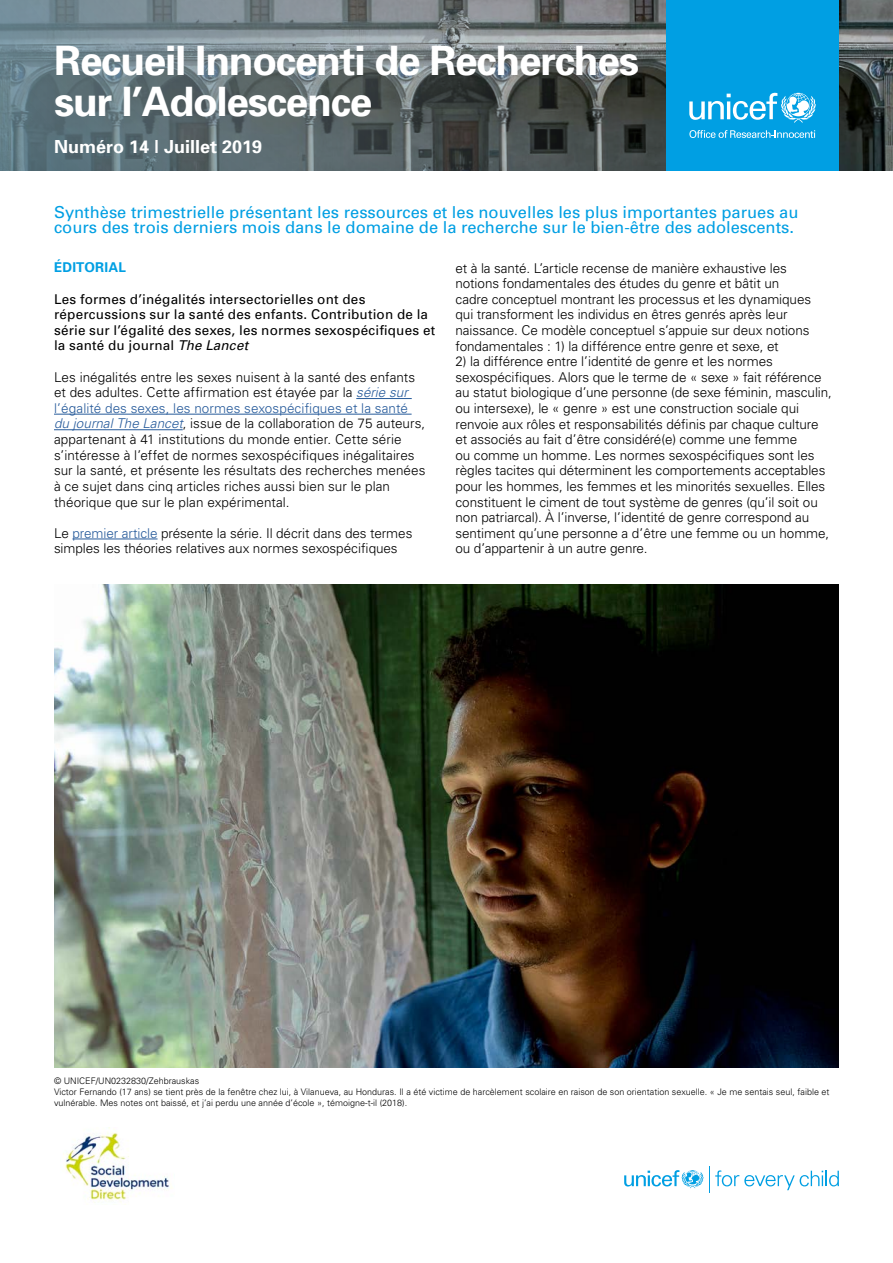
<style>
.page{position:relative;width:893px;height:1263px;background:#fff}
.page>*{position:absolute;margin:0;border:0;box-sizing:border-box;transform-origin:0 0}
.t1{font:700 40.5px/40.5px "Univers";letter-spacing:-.03em;color:#fff}
.t2{font:700 18px "Univers";color:#fff}
.t3{font:16.5px/15.6px "Univers";color:#009fe3}
.t4{font:300 13.5px/15.6px "Univers";letter-spacing:-.005em;color:#000}
.t5{font:13.5px/15.6px "Univers";letter-spacing:.015em;color:#000}
.t6{font:700 13.5px "Univers";letter-spacing:.015em;color:#009fe3}
.t7{font:300 9px/10.8px "Univers";color:#000}
.s1{font-style:italic}
.s2{font-style:italic;color:#275b9b}
.s3{color:#275b9b}
</style>
<div class="page">
<img style="left:63px;top:1128px;width:109px;height:75px">
<img style="left:0;top:0;width:893px;height:170px">
<hr style="left:356px;top:398px;width:56px;height:1px;background:#275b9b">
<hr style="left:54px;top:414px;width:358px;height:1px;background:#275b9b">
<hr style="left:54px;top:429px;width:129px;height:1px;background:#275b9b">
<hr style="left:72px;top:539px;width:86px;height:1px;background:#275b9b">
<img style="left:54px;top:584px;width:785px;height:484px">
<div style="left:666px;top:0;width:173px;height:170px;background:#009fe3"></div>
<svg style="left:689px;top:130px;width:126px;height:8px"></svg>
<svg style="left:689px;top:93px;width:127px;height:30px"></svg>
<svg style="left:624px;top:1170px;width:79px;height:18px"></svg>
<svg style="left:709px;top:1166px;width:130px;height:27px"></svg>
<h1 class="t1" style="left:54px;top:39px;width:586px">Recueil Innocenti de Recherches sur l’Adolescence</h1>
<h2 class="t2" style="left:54px;top:135px;width:210px">Numéro 14 | Juillet 2019</h2>
<p class="t3" style="left:54px;top:204px;width:746px">Synthèse trimestrielle présentant les ressources et les nouvelles les plus importantes parues au cours des trois derniers mois dans le domaine de la recherche sur le bien-être des adolescents.</p>
<p class="t6" style="left:54px;top:259px;width:73px">ÉDITORIAL</p>
<p class="t5" style="left:54px;top:291px;width:383px">Les formes d’inégalités intersectorielles ont des répercussions sur la santé des enfants. Contribution de la série sur l’égalité des sexes, les normes sexospécifiques et la santé du journal <span class="s1">The Lancet</span></p>
<p class="t4" style="left:54px;top:369px;width:373px">Les inégalités entre les sexes nuisent à la santé des enfants et des adultes. Cette affirmation est étayée par la <span class="s2">série sur </span><span class="s3">l’égalité des sexes, les normes sexospécifiques et la santé </span><span class="s2">du journal The Lancet</span>, issue de la collaboration de 75 auteurs, appartenant à 41 institutions du monde entier. Cette série s’intéresse à l’effet de normes sexospécifiques inégalitaires sur la santé, et présente les résultats des recherches menées à ce sujet dans cinq articles riches aussi bien sur le plan théorique que sur le plan expérimental.</p>
<p class="t4" style="left:54px;top:525px;width:360px">Le <span class="s3">premier article</span> présente la série. Il décrit dans des termes simples les théories relatives aux normes sexospécifiques</p>
<p class="t4" style="left:455px;top:260px;width:357px">et à la santé. L’article recense de manière exhaustive les notions fondamentales des études du genre et bâtit un cadre conceptuel montrant les processus et les dynamiques qui transforment les individus en êtres genrés après leur naissance. Ce modèle conceptuel s’appuie sur deux notions fondamentales : 1) la différence entre genre et sexe, et</p>
<p class="t4" style="left:455px;top:353px;width:378px">2) la différence entre l’identité de genre et les normes sexospécifiques. Alors que le terme de « sexe » fait référence au statut biologique d’une personne (de sexe féminin, masculin, ou intersexe), le « genre » est une construction sociale qui renvoie aux rôles et responsabilités définis par chaque culture et associés au fait d’être considéré(e) comme une femme<br>ou comme un homme. Les normes sexospécifiques sont les règles tacites qui déterminent les comportements acceptables pour les hommes, les femmes et les minorités sexuelles. Elles constituent le ciment de tout système de genres (qu’il soit ou non patriarcal). À l’inverse, l’identité de genre correspond au sentiment qu’une personne a d’être une femme ou un homme, ou d’appartenir à un autre genre.</p>
<p class="t7" style="left:54px;top:1075px;width:777px">© UNICEF/UN0232830/Zehbrauskas<br>Victor Fernando (17 ans) se tient près de la fenêtre chez lui, à Vilanueva, au Honduras. Il a été victime de harcèlement scolaire en raison de son orientation sexuelle. « Je me sentais seul, faible et vulnérable. Mes notes ont baissé, et j’ai perdu une année d’école », témoigne-t-il (2018).</p>
</div>
